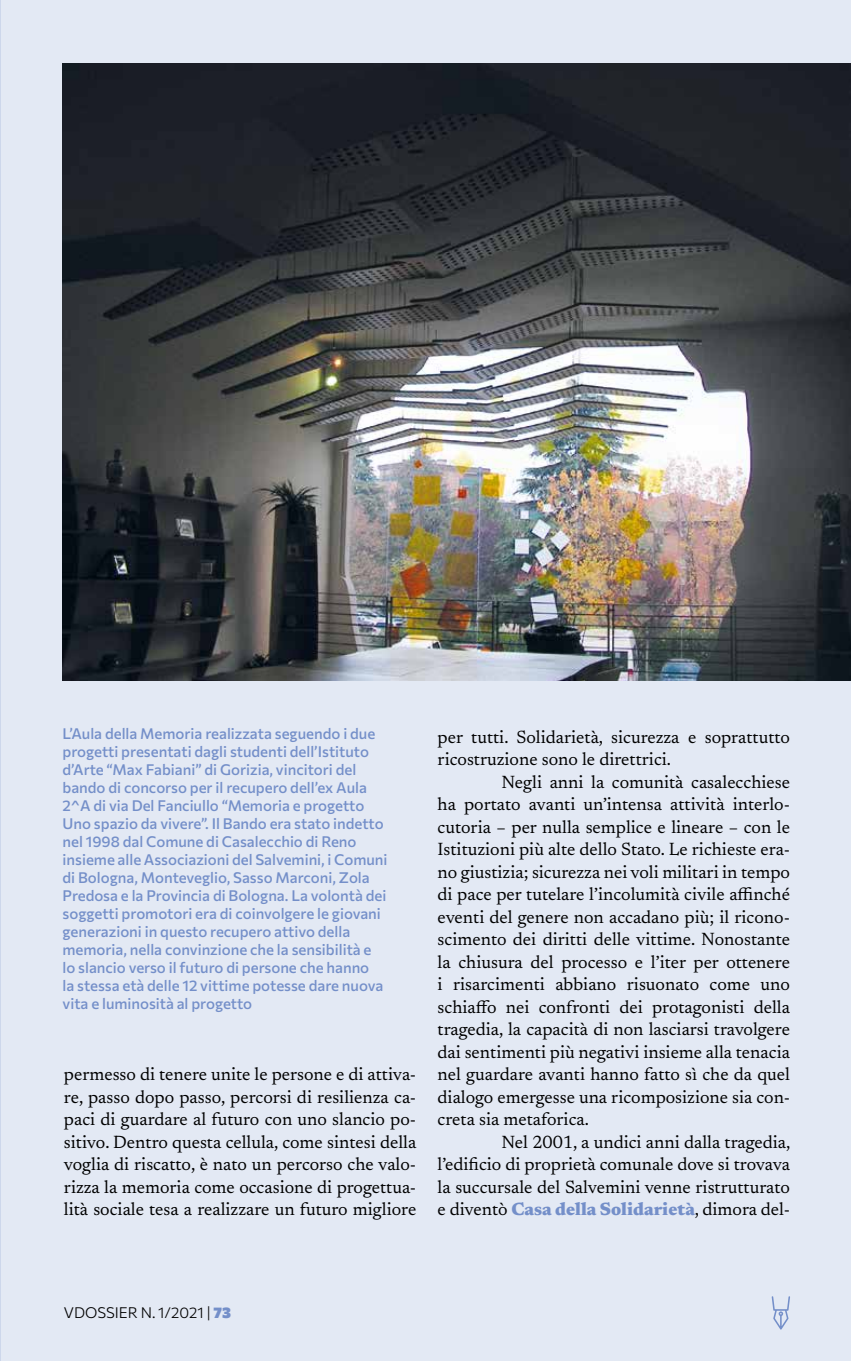
<style>
.page{position:relative;width:851px;height:1361px;background:#e3e9f4}
.page>*{position:absolute;margin:0;border:0;box-sizing:border-box;transform-origin:0 0}
.t1{font:18px/22.5px "Newsreader 16 pt";color:#000;text-align:justify}
.t2{font:500 15px/18px "Commissioner";color:#748fc9}
.t3{font:300 15px "Commissioner";color:#000}
.s1{font-weight:800;color:#748fc9}
.s2{font-weight:900;color:#748fc9}
</style>
<div class="page">
<img style="left:62px;top:64px;width:789px;height:616px">
<svg style="left:771px;top:1296px;width:19px;height:33px"></svg>
<p class="t2" style="left:62px;top:723px;width:326px">L’Aula della Memoria realizzata seguendo i due progetti presentati dagli studenti dell’Istituto d’Arte “Max Fabiani” di Gorizia, vincitori del bando di concorso per il recupero dell’ex Aula 2^A di via Del Fanciullo “Memoria e progetto Uno spazio da vivere”. Il Bando era stato indetto nel 1998 dal Comune di Casalecchio di Reno insieme alle Associazioni del Salvemini, i Comuni di Bologna, Monteveglio, Sasso Marconi, Zola Predosa e la Provincia di Bologna. La volontà dei soggetti promotori era di coinvolgere le giovani generazioni in questo recupero attivo della memoria, nella convinzione che la sensibilità e lo slancio verso il futuro di persone che hanno<br>la stessa età delle 12 vittime potesse dare nuova vita e luminosità al progetto</p>
<p class="t1" style="left:64px;top:1062px;width:354px">permesso di tenere unite le persone e di attiva&shy;re, passo dopo passo, percorsi di resilienza ca&shy;paci di guardare al futuro con uno slancio po&shy;sitivo. Dentro questa cellula, come sintesi della voglia di riscatto, è nato un percorso che valo&shy;rizza la memoria come occasione di progettua&shy;lità sociale tesa a realizzare un futuro migliore</p>
<p class="t1" style="left:437px;top:724px;width:354px">per tutti. Solidarietà, sicurezza e soprattutto ricostruzione sono le direttrici.</p>
<p class="t1" style="left:437px;top:769px;width:354px;text-indent:64px">Negli anni la comunità casalecchiese ha portato avanti un’intensa attività interlo&shy;cutoria – per nulla semplice e lineare – con le Istituzioni più alte dello Stato. Le richieste era&shy;no giustizia; sicurezza nei voli militari in tempo di pace per tutelare l’incolumità civile affinché eventi del genere non accadano più; il ricono&shy;scimento dei diritti delle vittime. Nonostante la chiusura del processo e l’iter per ottenere i risarcimenti abbiano risuonato come uno schiaffo nei confronti dei protagonisti della tragedia, la capacità di non lasciarsi travolgere dai sentimenti più negativi insieme alla tenacia nel guardare avanti hanno fatto sì che da quel dialogo emergesse una ricomposizione sia con&shy;creta sia metaforica.</p>
<p class="t1" style="left:437px;top:1129px;width:354px;text-indent:64px">Nel 2001, a undici anni dalla tragedia, l’edificio di proprietà comunale dove si trovava la succursale del Salvemini venne ristrutturato e diventò <span class="s1">Casa della Solidarietà</span>, dimora del-</p>
<p class="t3" style="left:64px;top:1301px;width:168px">VDOSSIER N. 1/2021 | <span class="s2">73</span></p>
</div>
